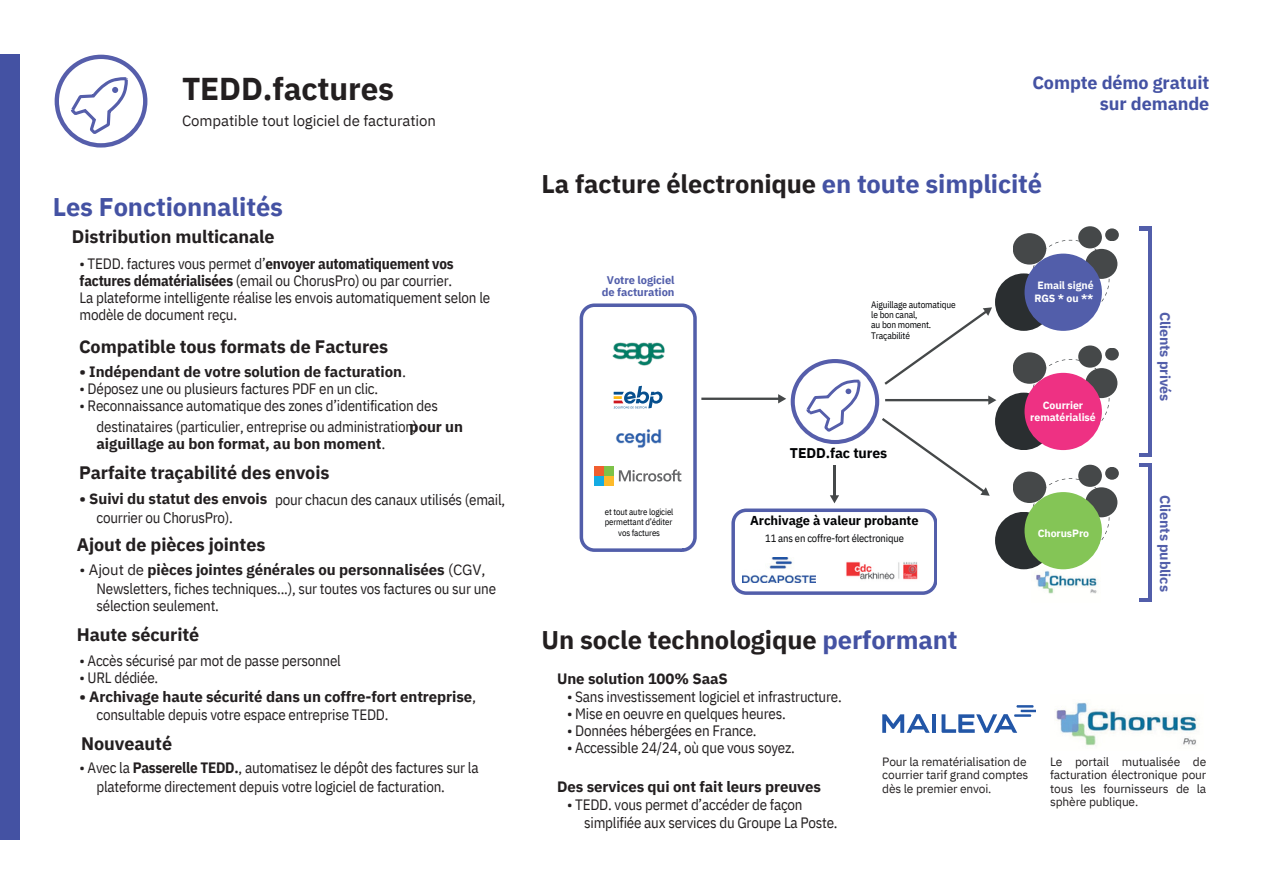
<style>
.page{position:relative;width:1263px;height:894px;background:#fff}
.page>*{position:absolute;margin:0;border:0;box-sizing:border-box;transform-origin:0 0}
.t1{font:700 31.5px "IBM Plex Sans";letter-spacing:-.005em;color:#231f20}
.t2{font:700 25.5px "IBM Plex Sans";letter-spacing:-.005em;color:#231f20}
.t3{font:700 25.5px "IBM Plex Sans";letter-spacing:-.005em;color:#4452a3}
.t4{font:700 18px "IBM Plex Sans";letter-spacing:-.005em;color:#231f20}
.t5{font:700 18px "IBM Plex Sans";letter-spacing:-.005em;color:#4452a3}
.t6{font:15px/16.8px "IBM Plex Sans Cond";letter-spacing:-.015em;color:#231f20}
.t7{font:700 15px "IBM Plex Sans";letter-spacing:-.005em;color:#231f20}
.t8{font:15px "IBM Plex Sans";letter-spacing:-.005em;color:#231f20}
.t9{font:700 14.1px "IBM Plex Sans";letter-spacing:-.005em;color:#525eaa}
.t10{font:700 14.1px "IBM Plex Sans";letter-spacing:-.005em;color:#000204}
.t11{font:700 12.9px "IBM Plex Sans";letter-spacing:-.005em;color:#000204}
.t12{font:12px/13.5px "IBM Plex Sans";letter-spacing:-.015em;color:#231f20}
.t13{font:700 11.1px/12.3px "IBM Plex Sans";letter-spacing:-.005em;color:#525eaa;text-align:center}
.t14{font:700 10.5px/12.3px "IBM Plex Sans";letter-spacing:-.005em;color:#fff;text-align:center}
.t15{font:10.5px "IBM Plex Sans Cond";letter-spacing:-.015em;color:#000204}
.t16{font:9.3px/10.2px "IBM Plex Sans Cond";letter-spacing:-.015em;color:#000204}
.t17{font:8.85px/10.2px "IBM Plex Sans Cond";letter-spacing:-.015em;color:#000204}
.s1{font-weight:700}
.s2{font-weight:400}
.s3{font-family:"IBM Plex Sans";font-weight:700}
.s4{font-family:"IBM Plex Sans"}
.s5{color:#4452a3}
</style>
<div class="page">
<div style="left:0;top:54px;width:19px;height:785px;background:#4452a3"></div>
<svg style="left:55px;top:55px;width:92px;height:92px"></svg>
<img style="left:1031px;top:558px;width:66px;height:36px">
<img style="left:612px;top:342px;width:53px;height:24px">
<div style="left:580px;top:303px;width:117px;height:248px;border:4px solid #525eaa;border-radius:13px"></div>
<hr style="left:701px;top:397px;width:79px;height:3px;background:#454849">
<svg style="left:614px;top:385px;width:49px;height:23px"></svg>
<svg style="left:1031px;top:240px;width:78px;height:77px"></svg>
<div style="left:1013px;top:233px;width:33px;height:31px;background:#454849;border-radius:50%"></div>
<div style="left:1078px;top:226px;width:24px;height:22px;background:#454849;border-radius:50%"></div>
<div style="left:1085px;top:249px;width:32px;height:30px;background:#454849;border-radius:50%"></div>
<div style="left:1105px;top:228px;width:14px;height:13px;background:#454849;border-radius:50%"></div>
<div style="left:995px;top:273px;width:57px;height:58px;background:#2a2e30;border-radius:50%"></div>
<div style="left:1024px;top:253px;width:78px;height:78px;background:#525eaa;border-radius:50%"></div>
<svg style="left:1031px;top:359px;width:78px;height:77px"></svg>
<div style="left:1013px;top:352px;width:33px;height:31px;background:#454849;border-radius:50%"></div>
<div style="left:1078px;top:345px;width:24px;height:22px;background:#454849;border-radius:50%"></div>
<div style="left:1085px;top:368px;width:32px;height:30px;background:#454849;border-radius:50%"></div>
<div style="left:1105px;top:347px;width:14px;height:13px;background:#454849;border-radius:50%"></div>
<div style="left:995px;top:392px;width:57px;height:58px;background:#2a2e30;border-radius:50%"></div>
<div style="left:1024px;top:373px;width:78px;height:77px;background:#ee3183;border-radius:50%"></div>
<svg style="left:1032px;top:478px;width:77px;height:78px"></svg>
<div style="left:1013px;top:471px;width:33px;height:32px;background:#454849;border-radius:50%"></div>
<div style="left:1078px;top:464px;width:24px;height:22px;background:#454849;border-radius:50%"></div>
<div style="left:1085px;top:487px;width:32px;height:30px;background:#454849;border-radius:50%"></div>
<div style="left:1105px;top:467px;width:14px;height:12px;background:#454849;border-radius:50%"></div>
<div style="left:995px;top:511px;width:57px;height:58px;background:#2a2e30;border-radius:50%"></div>
<div style="left:1024px;top:492px;width:78px;height:77px;background:#84c556;border-radius:50%"></div>
<hr style="left:1148px;top:229px;width:3px;height:225px;background:#525eaa">
<svg style="left:1139px;top:227px;width:12px;height:3px"></svg>
<svg style="left:1139px;top:453px;width:12px;height:3px"></svg>
<hr style="left:1148px;top:464px;width:3px;height:136px;background:#525eaa">
<svg style="left:1139px;top:463px;width:12px;height:3px"></svg>
<svg style="left:1139px;top:598px;width:12px;height:3px"></svg>
<img style="left:616px;top:429px;width:46px;height:19px">
<svg style="left:619px;top:469px;width:62px;height:12px"></svg>
<div style="left:595px;top:466px;width:9px;height:9px;background:#f15e2f"></div>
<div style="left:605px;top:466px;width:8px;height:9px;background:#7dc248"></div>
<div style="left:595px;top:476px;width:9px;height:9px;background:#14abe3"></div>
<div style="left:605px;top:476px;width:8px;height:9px;background:#fdba2a"></div>
<svg style="left:731px;top:307px;width:265px;height:287px"></svg>
<img style="left:742px;top:557px;width:73px;height:25px">
<img style="left:838px;top:556px;width:89px;height:28px">
<svg style="left:882px;top:705px;width:154px;height:28px"></svg>
<img style="left:1055px;top:702px;width:144px;height:44px">
<h2 class="t1" style="left:182px;top:67px;width:214px">TEDD.factures</h2>
<h2 class="t8" style="left:182px;top:110px;width:255px">Compatible tout logiciel de facturation</h2>
<p class="t3" style="left:53px;top:190px;width:232px">Les Fonctionnalités</p>
<p class="t4" style="left:72px;top:225px;width:204px">Distribution multicanale</p>
<p class="t6" style="left:80px;top:255px;width:412px">• TEDD. factures vous permet d’<span class="s1">envoyer automatiquement vos factures dématérialisées</span> (email ou ChorusPro) ou par courrier.<br>La plateforme intelligente réalise les envois automatiquement selon le modèle de document reçu.</p>
<h4 class="t4" style="left:79px;top:334px;width:311px">Compatible tous formats de Factures</h4>
<p class="t7" style="left:80px;top:362px;width:328px">• Indépendant de votre solution de facturation<span class="s2">.</span></p>
<p class="t6" style="left:80px;top:380px;width:300px">• Déposez une ou plusieurs factures PDF en un clic.</p>
<p class="t6" style="left:80px;top:397px;width:360px">• Reconnaissance automatique des zones d’identification des</p>
<h5 class="t6" style="left:97px;top:417px;width:322px">destinataires (particulier, entreprise ou administration) <span class="s3">aiguillage au bon format, au bon moment</span><span class="s4">.</span></h5>
<h2 class="t7" style="left:410px;top:416px;width:55px">pour un</h2>
<h3 class="t4" style="left:79px;top:460px;width:252px">Parfaite traçabilité des envois</h3>
<h3 class="t7" style="left:80px;top:488px;width:189px">• Suivi du statut des envois</h3>
<p class="t6" style="left:97px;top:508px;width:138px">courrier ou ChorusPro).</p>
<h4 class="t4" style="left:77px;top:532px;width:190px">Ajout de pièces jointes</h4>
<p class="t6" style="left:275px;top:490px;width:232px">pour chacun des canaux utilisés (email,</p>
<p class="t7" style="left:80px;top:559px;width:408px"><span class="s2">• Ajout de</span> pièces jointes générales ou personnalisées <span class="s2">(CGV,</span></p>
<p class="t6" style="left:97px;top:579px;width:401px">Newsletters, fiches techniques...), sur toutes vos factures ou sur une sélection seulement.</p>
<h3 class="t4" style="left:77px;top:622px;width:124px">Haute sécurité</h3>
<p class="t6" style="left:80px;top:651px;width:263px">• Accès sécurisé par mot de passe personnel</p>
<p class="t6" style="left:80px;top:668px;width:80px">• URL dédiée.</p>
<p class="t6" style="left:97px;top:705px;width:293px">consultable depuis votre espace entreprise TEDD.</p>
<h3 class="t7" style="left:80px;top:686px;width:398px">• Archivage haute sécurité dans un coffre-fort entreprise<span class="s2">,</span></h3>
<h1 class="t4" style="left:81px;top:730px;width:92px">Nouveauté</h1>
<p class="t6" style="left:80px;top:759px;width:401px">• Avec la <span class="s1">Passerelle TEDD.</span>, automatisez le dépôt des factures sur la</p>
<p class="t6" style="left:97px;top:777px;width:350px">plateforme directement depuis votre logiciel de facturation.</p>
<h4 class="t5" style="left:1032px;top:70px;width:178px">Compte démo gratuit</h4>
<p class="t5" style="left:1100px;top:92px;width:111px">sur demande</p>
<h3 class="t2" style="left:542px;top:167px;width:502px">La facture électronique <span class="s5">en toute simplicité</span></h3>
<h4 class="t13" style="left:602px;top:273px;width:74px">Votre logiciel de facturation</h4>
<h2 class="t16" style="left:871px;top:299px;width:86px">Aiguillage automatique le bon canal,<br>au bon moment.<br>Traçabilité</h2>
<h4 class="t10" style="left:790px;top:443px;width:99px">TEDD.fac tures</h4>
<h4 class="t14" style="left:1034px;top:279px;width:61px;text-align:left">Email signé<br>RGS * ou **</h4>
<h2 class="t14" style="left:1030px;top:398px;width:67px">Courrier rematérialisé</h2>
<h4 class="t17" style="left:605px;top:506px;width:70px">et tout autre logiciel permettant d’éditer</h4>
<h4 class="t17" style="left:618px;top:528px;width:43px">vos factures</h4>
<h4 class="t14" style="left:1038px;top:526px;width:53px">ChorusPro</h4>
<h2 class="t11" style="left:750px;top:511px;width:170px">Archivage à valeur probante</h2>
<h1 class="t15" style="left:765px;top:531px;width:140px">11 ans en coffre-fort électronique</h1>
<h3 class="t2" style="left:542px;top:622px;width:418px">Un socle technologique <span class="s5">performant</span></h3>
<h4 class="t7" style="left:557px;top:668px;width:172px">Une solution 100% SaaS</h4>
<h4 class="t9" style="left:1175px;top:311px;width:91px;rotate:90deg">Clients privés</h4>
<h2 class="t9" style="left:1175px;top:494px;width:98px;rotate:90deg">Clients publics</h2>
<p class="t6" style="left:567px;top:687px;width:276px">• Sans investissement logiciel et infrastructure.</p>
<p class="t6" style="left:567px;top:704px;width:220px">• Mise en oeuvre en quelques heures.</p>
<p class="t6" style="left:567px;top:721px;width:191px">• Données hébergées en France.</p>
<p class="t6" style="left:567px;top:738px;width:229px">• Accessible 24/24, où que vous soyez.</p>
<h4 class="t7" style="left:557px;top:776px;width:265px">Des services qui ont fait leurs preuves</h4>
<h3 class="t6" style="left:567px;top:795px;width:237px">• TEDD. vous permet d’accéder de façon</h3>
<p class="t6" style="left:584px;top:813px;width:255px">simplifiée aux services du Groupe La Poste.</p>
<p class="t12" style="left:882px;top:754px;width:148px">Pour la rematérialisation de courrier tarif grand comptes dès le premier envoi.</p>
<p class="t12" style="left:1050px;top:754px;width:158px;text-align:justify">Le portail mutualisée de facturation électronique pour tous les fournisseurs de la sphère publique.</p>
</div>
